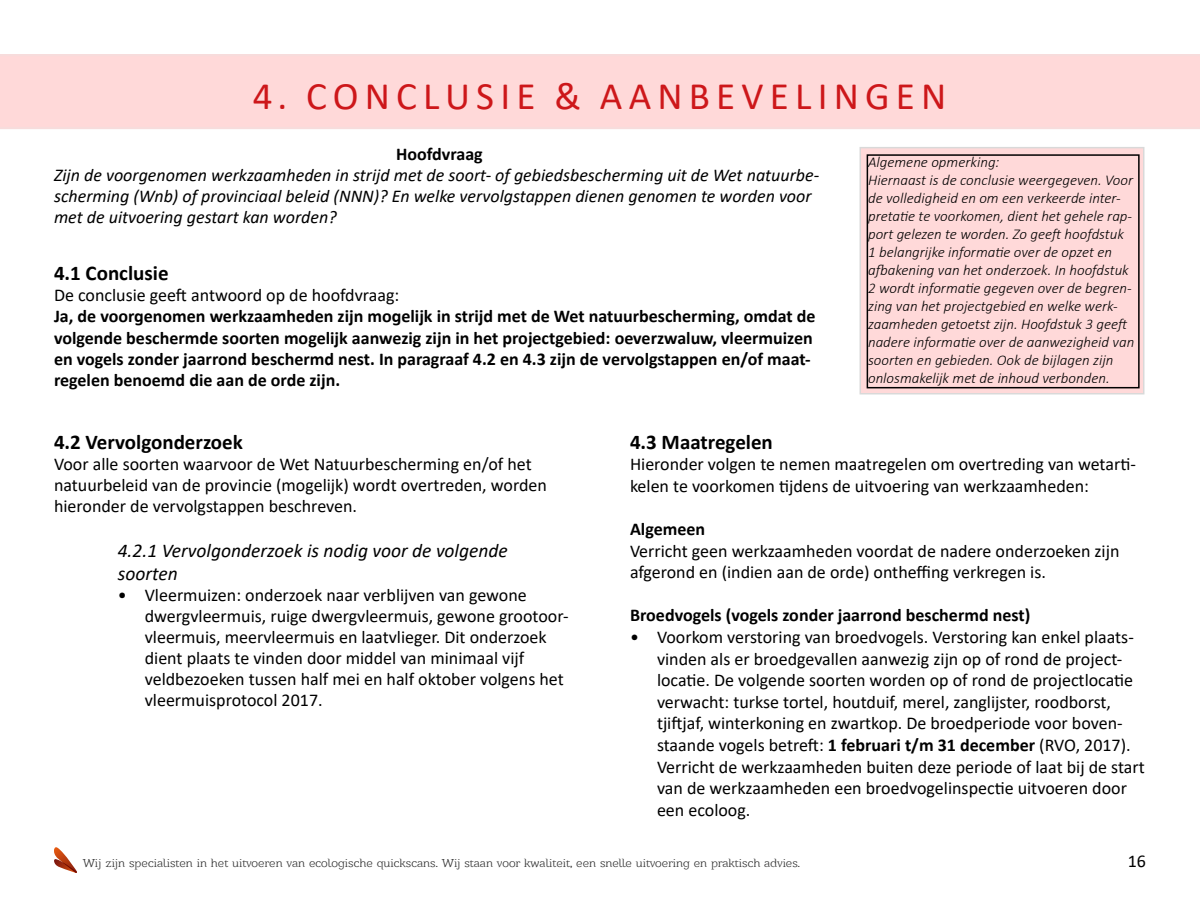
<style>
.page{position:relative;width:1200px;height:900px;background:#fff}
.page>*{position:absolute;margin:0;border:0;box-sizing:border-box;transform-origin:0 0}
.t1{font:39px "Calibri";letter-spacing:.16em;color:#cd171a}
.t2{font:700 21px "Calibri";color:#000}
.t3{font:italic 19.5px/23.4px "Calibri";color:#000}
.t4{font:18px/21.6px "Calibri";color:#000}
.t5{font:700 18px/21.5px "Calibri";color:#000}
.t6{font:italic 18px/21px "Calibri";color:#000}
.t7{font:italic 300 15px/18px "Calibri";color:#000}
.t8{font:11.85px "Barkentina";color:#333}
.s1{font-weight:700}
</style>
<div class="page">
<svg style="left:54px;top:847px;width:23px;height:26px"></svg>
<div style="left:860px;top:148px;width:284px;height:246px;background:#ffd9d9"></div>
<div style="left:867px;top:154px;width:273px;height:234px;border:2px solid #000"></div>
<div style="left:0;top:54px;width:1200px;height:75px;background:#ffd9d9"></div>
<h1 class="t1" style="left:253px;top:69px;width:695px">4. CONCLUSIE &amp; AANBEVELINGEN</h1>
<p class="t5" style="left:396px;top:143px;width:88px">Hoofdvraag</p>
<p class="t6" style="left:54px;top:164px;width:767px">Zijn de voorgenomen werkzaamheden in strijd met de soort- of gebiedsbescherming uit de Wet natuurbe&shy;scherming (Wnb) of provinciaal beleid (NNN)? En welke vervolgstappen dienen genomen te worden voor met de uitvoering gestart kan worden?</p>
<p class="t2" style="left:54px;top:258px;width:116px">4.1 Conclusie</p>
<p class="t4" style="left:54px;top:283px;width:347px">De conclusie geeft antwoord op de hoofdvraag:</p>
<p class="t5" style="left:54px;top:305px;width:763px">Ja, de voorgenomen werkzaamheden zijn mogelijk in strijd met de Wet natuurbescherming, omdat de volgende beschermde soorten mogelijk aanwezig zijn in het projectgebied: oeverzwaluw, vleermuizen en vogels zonder jaarrond beschermd nest. In paragraaf 4.2 en 4.3 zijn de vervolgstappen en/of maat&shy;regelen benoemd die aan de orde zijn.</p>
<p class="t7" style="left:868px;top:153px;width:268px">Algemene opmerking:<br>Hiernaast is de conclusie weergegeven. Voor de volledigheid en om een verkeerde inter&shy;pretatie te voorkomen, dient het gehele rap&shy;port gelezen te worden. Zo geeft hoofdstuk 1 belangrijke informatie over de opzet en afbakening van het onderzoek. In hoofdstuk 2 wordt informatie gegeven over de begren&shy;zing van het projectgebied en welke werk&shy;zaamheden getoetst zijn. Hoofdstuk 3 geeft nadere informatie over de aanwezigheid van soorten en gebieden. Ook de bijlagen zijn onlosmakelijk met de inhoud verbonden.</p>
<p class="t2" style="left:54px;top:427px;width:190px">4.2 Vervolgonderzoek</p>
<p class="t4" style="left:54px;top:453px;width:494px;line-height:21px">Voor alle soorten waarvoor de Wet Natuurbescherming en/of het natuurbeleid van de provincie (mogelijk) wordt overtreden, worden hieronder de vervolgstappen beschreven.</p>
<p class="t3" style="left:118px;top:538px;width:392px">4.2.1 Vervolgonderzoek is nodig voor de volgende soorten</p>
<p class="t4" style="left:145px;top:584px;width:425px;line-height:21px;text-indent:-27px">• Vleermuizen: onderzoek naar verblijven van gewone dwergvleermuis, ruige dwergvleermuis, gewone grootoor&shy;vleermuis, meervleermuis en laatvlieger. Dit onderzoek dient plaats te vinden door middel van minimaal vijf veldbezoeken tussen half mei en half oktober volgens het vleermuisprotocol 2017.</p>
<p class="t2" style="left:630px;top:427px;width:144px">4.3 Maatregelen</p>
<p class="t4" style="left:630px;top:453px;width:507px">Hieronder volgen te nemen maatregelen om overtreding van wetarti&shy;kelen te voorkomen tijdens de uitvoering van werkzaamheden:</p>
<p class="t5" style="left:630px;top:518px;width:77px">Algemeen</p>
<p class="t4" style="left:630px;top:539px;width:491px">Verricht geen werkzaamheden voordat de nadere onderzoeken zijn afgerond en (indien aan de orde) ontheffing verkregen is.</p>
<p class="t5" style="left:630px;top:604px;width:402px">Broedvogels (vogels zonder jaarrond beschermd nest)</p>
<p class="t4" style="left:657px;top:626px;width:489px;text-indent:-27px">• Voorkom verstoring van broedvogels. Verstoring kan enkel plaats&shy;vinden als er broedgevallen aanwezig zijn op of rond de project&shy;locatie. De volgende soorten worden op of rond de projectlocatie verwacht: turkse tortel, houtduif, merel, zanglijster, roodborst, tjiftjaf, winterkoning en zwartkop. De broedperiode voor boven&shy;staande vogels betreft: <span class="s1">1 februari t/m 31 december</span> (RVO, 2017).<br>Verricht de werkzaamheden buiten deze periode of laat bij de start van de werkzaamheden een broedvogelinspectie uitvoeren door een ecoloog.</p>
<p class="t8" style="left:83px;top:856px;width:719px">Wij zijn specialisten in het uitvoeren van ecologische quickscans. Wij staan voor kwaliteit, een snelle uitvoering en praktisch advies.</p>
<p class="t4" style="left:1128px;top:850px;width:20px">16</p>
</div>
